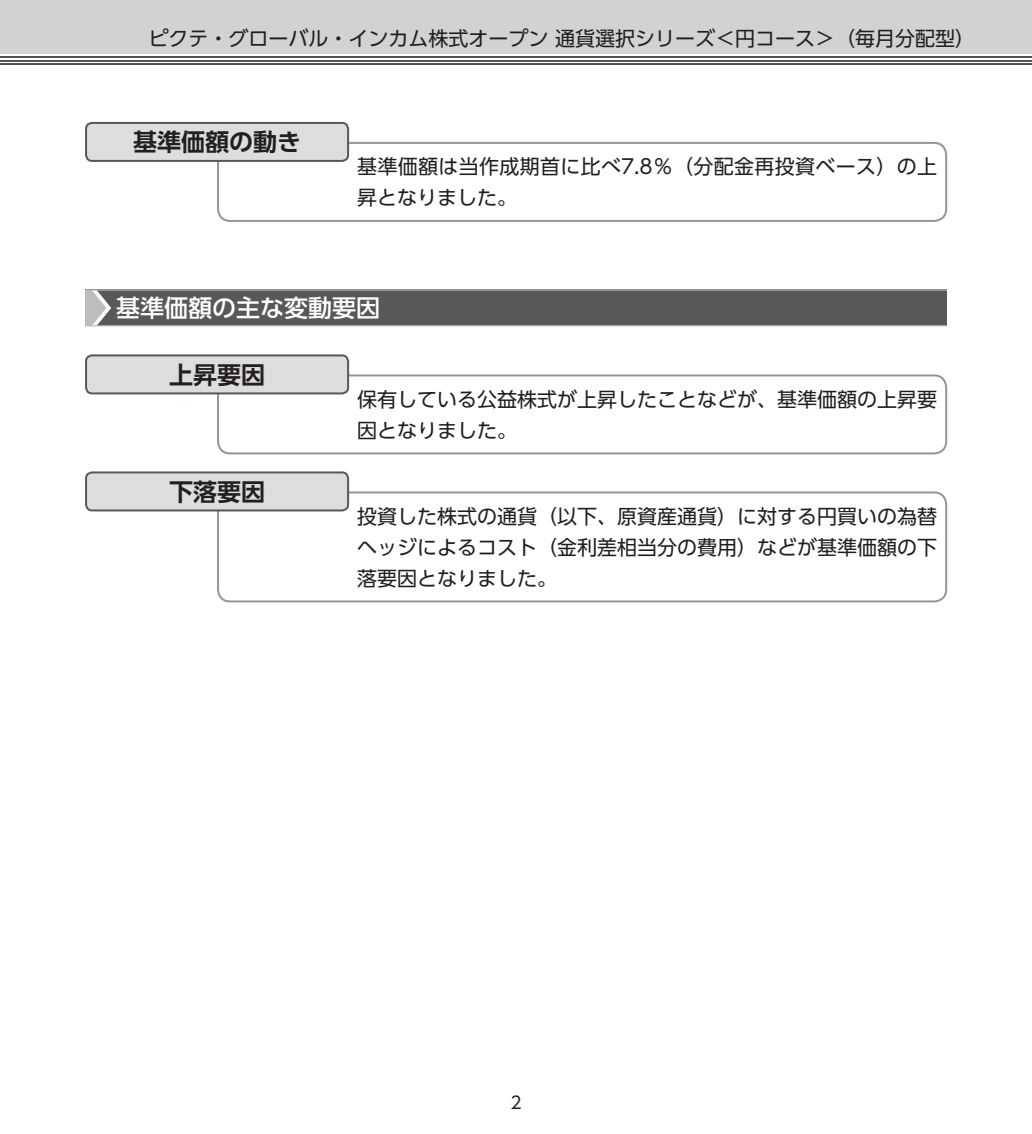
<style>
.page{position:relative;width:1032px;height:1134px;background:#fff}
.page>*{position:absolute;margin:0;border:0;box-sizing:border-box;transform-origin:0 0}
.t1{font:24px "UD Shin Go Pro De Bold 90 msp RKSJ H";color:#231f20}
.t2{font:24px "UD Shin Go Pro Medium 90 msp RKSJ H";color:#fff}
.t3{font:20px/31px "UD Shin Go Pro Regular 90 msp RKSJ H";color:#231f20}
.t4{font:17px "UD Shin Go Pro Regular 90 msp RKSJ H";color:#231f20}
</style>
<div class="page">
<div style="left:0;top:0;width:1032px;height:54px;background:#d1d2d4"></div>
<hr style="left:0;top:63px;width:1032px;height:2px;background:#535355">
<hr style="left:0;top:60px;width:1032px;height:1px;background:#535355">
<hr style="left:0;top:56px;width:1032px;height:2px;background:#535355">
<div style="left:85px;top:290px;width:862px;height:36px;background:#57585a"></div>
<hr style="left:85px;top:325px;width:861px;height:1px;background:#bcbdc0">
<hr style="left:85px;top:289px;width:862px;height:2px;background:#bcbdc0">
<svg style="left:85px;top:290px;width:26px;height:36px"></svg>
<div style="left:217px;top:142px;width:730px;height:80px;border:2px solid #939598;border-radius:12px"></div>
<div style="left:86px;top:123px;width:262px;height:38px;background:#dcdddf;border-radius:6px"></div>
<div style="left:85px;top:122px;width:264px;height:40px;border:2px solid #57585a;border-radius:6px"></div>
<div style="left:217px;top:374px;width:730px;height:80px;border:2px solid #939598;border-radius:12px"></div>
<div style="left:86px;top:355px;width:262px;height:38px;background:#dcdddf;border-radius:6px"></div>
<div style="left:85px;top:354px;width:264px;height:40px;border:2px solid #57585a;border-radius:6px"></div>
<div style="left:217px;top:491px;width:730px;height:111px;border:2px solid #939598;border-radius:12px"></div>
<div style="left:86px;top:472px;width:262px;height:38px;background:#dcdddf;border-radius:6px"></div>
<div style="left:85px;top:471px;width:264px;height:40px;border:2px solid #57585a;border-radius:6px"></div>
<p class="t3" style="left:148px;top:26px;width:828px">ピクテ・グローバル・インカム株式オープン 通貨選択シリーズ＜円コース＞（毎月分配型）</p>
<p class="t1" style="left:133px;top:133px;width:170px">基準価額の動き</p>
<p class="t3" style="left:357px;top:154px;width:581px">基準価額は当作成期首に比べ7.8％（分配金再投資ベース）の上昇となりました。</p>
<p class="t2" style="left:116px;top:299px;width:266px">基準価額の主な変動要因</p>
<p class="t1" style="left:169px;top:365px;width:98px">上昇要因</p>
<p class="t1" style="left:169px;top:482px;width:98px">下落要因</p>
<p class="t3" style="left:357px;top:386px;width:581px">保有している公益株式が上昇したことなどが、基準価額の上昇要因となりました。</p>
<p class="t3" style="left:357px;top:503px;width:581px;text-align:justify">投資した株式の通貨（以下、原資産通貨）に対する円買いの為替ヘッジによるコスト（金利差相当分の費用）などが基準価額の下落要因となりました。</p>
<p class="t4" style="left:510px;top:1096px;width:13px">2</p>
</div>
